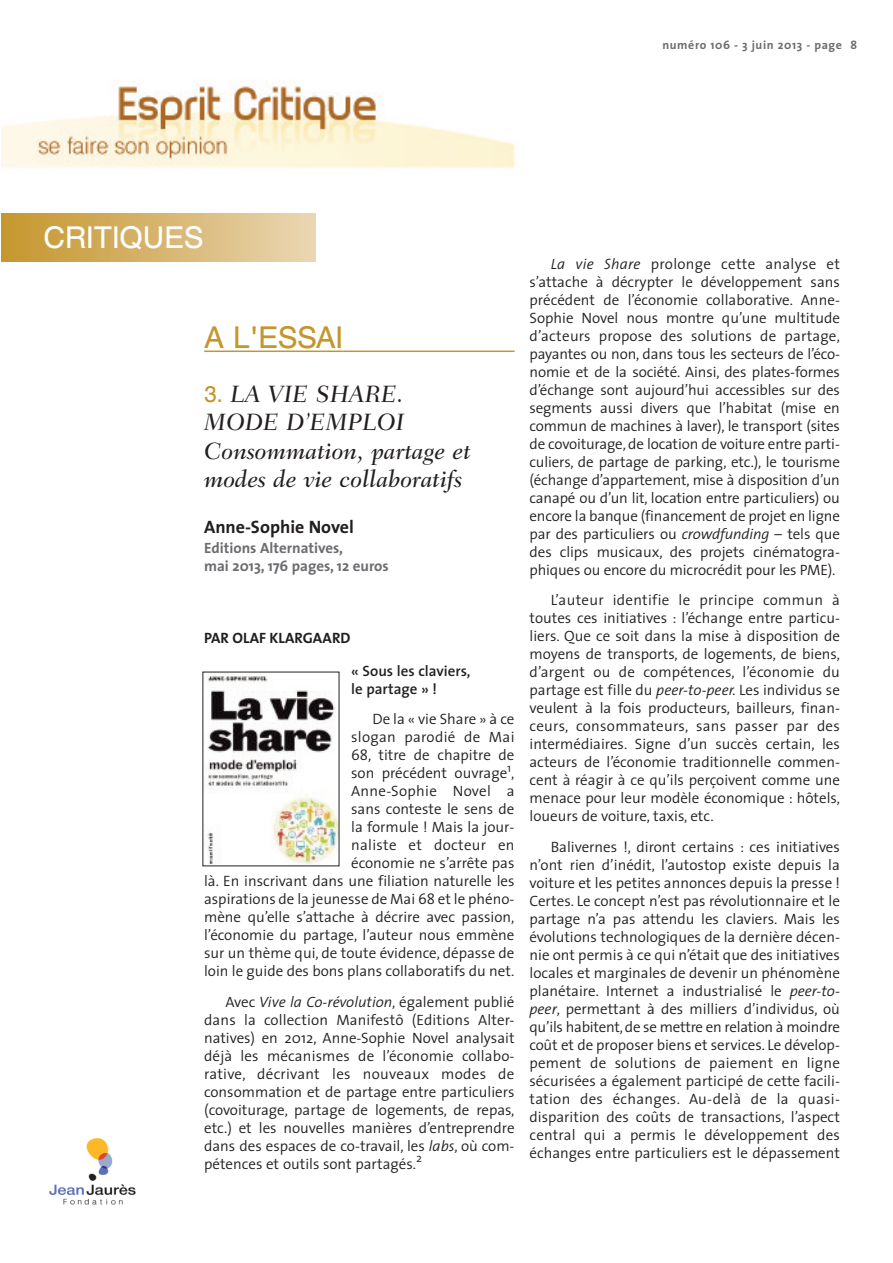
<style>
.page{position:relative;width:893px;height:1263px;background:#fff}
.page>*{position:absolute;margin:0;border:0;box-sizing:border-box;transform-origin:0 0}
.t1{font:30px "AT Triumvirate";letter-spacing:-.015em;color:#fff}
.t2{font:30px "AT Triumvirate";letter-spacing:-.015em;color:#c5962e}
.t3{font:italic 500 24px/28.5px "Fairfield LH";color:#231f20}
.t4{font:700 18px "The Sans";color:#231f20}
.t5{font:300 15px/18px "The Sans";color:#231f20;text-align:justify}
.t6{font:700 15px/18px "The Sans";color:#6c6d70}
.t7{font:600 15px/18px "The Sans";color:#231f20}
.t8{font:700 15px "The Sans";color:#231f20}
.t9{font:700 12px "The Sans";letter-spacing:.05em;color:#6c6d70}
.t10{font:300 12px "The Sans";color:#231f20}
.s1{font-family:"AT Triumvirate";font-weight:400;font-style:normal;font-size:22.5px;color:#c5962e}
.s2{font-style:italic}
</style>
<div class="page">
<div style="left:1px;top:214px;width:314px;height:48px;background:linear-gradient(to right,#c5952c,#ead6b2)"></div>
<img style="left:2px;top:81px;width:513px;height:88px">
<img style="left:49px;top:1138px;width:87px;height:67px">
<hr style="left:204px;top:350px;width:139px;height:2px;background:#c5962e">
<hr style="left:343px;top:350px;width:171px;height:2px;background:#c5962e">
<img style="left:205px;top:676px;width:132px;height:188px">
<p class="t9" style="left:662px;top:40px;width:196px">numéro 106 - 3 juin 2013 - page 8</p>
<h1 class="t1" style="left:43px;top:226px;width:162px">CRITIQUES</h1>
<h1 class="t2" style="left:204px;top:327px;width:141px">A L'ESSAI</h1>
<h2 class="t3" style="left:204px;top:381px;width:268px"><span class="s1">3.</span> LA VIE SHARE.<br>MODE D’EMPLOI<br>Consommation, partage et modes de vie collaboratifs</h2>
<p class="t4" style="left:204px;top:520px;width:151px">Anne-Sophie Novel</p>
<p class="t6" style="left:204px;top:540px;width:186px">Editions Alternatives,<br>mai 2013, 176 pages, 12 euros</p>
<p class="t8" style="left:204px;top:632px;width:148px">PAR OLAF KLARGAARD</p>
<p class="t7" style="left:351px;top:663px;width:121px">« Sous les claviers, le partage » !</p>
<p class="t5" style="left:351px;top:712px;width:165px;text-indent:21px">De la « vie Share » à ce slogan parodié de Mai 68, titre de chapitre de son précédent ouvrage ,</p>
<p class="t10" style="left:507px;top:763px;width:6px">1</p>
<p class="t5" style="left:204px;top:784px;width:312px;text-align:right">Anne-Sophie Novel a<br>sans conteste le sens de<br>la formule ! Mais la jour-<br>naliste et docteur en<br>économie ne s’arrête pas<br>là. En inscrivant dans une filiation naturelle les aspirations de la jeunesse de Mai 68 et le phéno&shy;mène qu’elle s’attache à décrire avec passion, l’économie du partage, l’auteur nous emmène sur un thème qui, de toute évidence, dépasse de loin le guide des bons plans collaboratifs du net.</p>
<p class="t5" style="left:204px;top:995px;width:312px;text-indent:21px">Avec <span class="s2">Vive la Co-révolution</span>, également publié dans la collection Manifestô (Editions Alter&shy;natives) en 2012, Anne-Sophie Novel analysait déjà les mécanismes de l’économie collabo&shy;rative, décrivant les nouveaux modes de consommation et de partage entre particuliers (covoiturage, partage de logements, de repas, etc.) et les nouvelles manières d’entreprendre dans des espaces de co-travail, les <span class="s2">labs</span>, où com&shy;pétences et outils sont partagés.</p>
<p class="t10" style="left:416px;top:1154px;width:7px">2</p>
<p class="t5" style="left:529px;top:256px;width:312px;text-indent:21px"><span class="s2">La vie Share</span> prolonge cette analyse et s’attache à décrypter le développement sans précédent de l’économie collaborative. Anne-Sophie Novel nous montre qu’une multitude d’acteurs propose des solutions de partage, payantes ou non, dans tous les secteurs de l’éco&shy;nomie et de la société. Ainsi, des plates-formes d’échange sont aujourd’hui accessibles sur des segments aussi divers que l’habitat (mise en commun de machines à laver), le transport (sites de covoiturage, de location de voiture entre parti&shy;culiers, de partage de parking, etc.), le tourisme (échange d’appartement, mise à disposition d’un canapé ou d’un lit, location entre particuliers) ou encore la banque (financement de projet en ligne par des particuliers ou <span class="s2">crowdfunding</span> – tels que des clips musicaux, des projets cinématogra&shy;phiques ou encore du microcrédit pour les PME).</p>
<p class="t5" style="left:529px;top:593px;width:312px;text-indent:21px">L’auteur identifie le principe commun à toutes ces initiatives : l’échange entre particu&shy;liers. Que ce soit dans la mise à disposition de moyens de transports, de logements, de biens, d’argent ou de compétences, l’économie du partage est fille du <span class="s2">peer-to-peer.</span> Les individus se veulent à la fois producteurs, bailleurs, finan&shy;ceurs, consommateurs, sans passer par des intermédiaires. Signe d’un succès certain, les acteurs de l’économie traditionnelle commen&shy;cent à réagir à ce qu’ils perçoivent comme une menace pour leur modèle économique : hôtels, loueurs de voiture, taxis, etc.</p>
<p class="t5" style="left:529px;top:840px;width:312px;text-indent:21px">Balivernes !, diront certains : ces initiatives n’ont rien d’inédit, l’autostop existe depuis la voiture et les petites annonces depuis la presse !<br>Certes. Le concept n’est pas révolutionnaire et le partage n’a pas attendu les claviers. Mais les évolutions technologiques de la dernière décen&shy;nie ont permis à ce qui n’était que des initiatives locales et marginales de devenir un phénomène planétaire. Internet a industrialisé le <span class="s2">peer-to&shy;peer</span>, permettant à des milliers d’individus, où qu’ils habitent,de se mettre en relation à moindre coût et de proposer biens et services. Le dévelop&shy;pement de solutions de paiement en ligne sécurisées a également participé de cette facili&shy;tation des échanges. Au-delà de la quasi&shy;disparition des coûts de transactions, l’aspect central qui a permis le développement des échanges entre particuliers est le dépassement</p>
</div>
